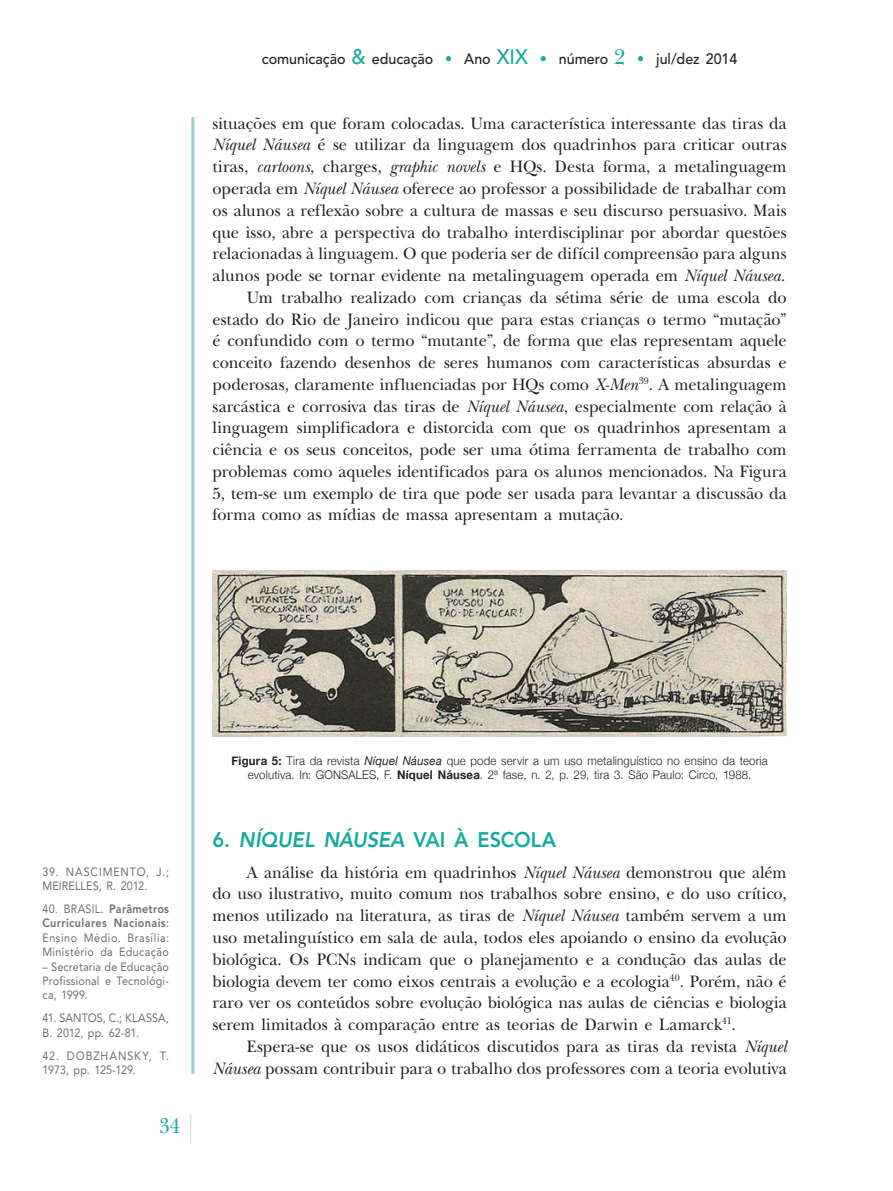
<style>
.page{position:relative;width:893px;height:1191px;background:#fff}
.page>*{position:absolute;margin:0;border:0;box-sizing:border-box;transform-origin:0 0}
.t1{font:22.5px "New Baskerville Std";color:#15a9a1;scale:.9 1}
.t2{font:italic 800 21px "Avenir LT Std";color:#15a9a1;scale:.95 1}
.t3{font:800 21px "Avenir LT Std";color:#15a9a1;scale:.95 1}
.t4{font:17.25px/21.8px "New Baskerville Std";letter-spacing:.005em;color:#231f20;text-align:justify;scale:.95 1}
.t5{font:500 15px "Avenir LT Std";color:#231f20;scale:.95 1}
.t6{font:12px/14.4px "Avenir LT Std";letter-spacing:.02em;color:#6c6d70;text-align:justify;scale:.9 1}
.t7{font:300 12px/14.4px "Helvetica Neue";letter-spacing:.015em;color:#231f20;text-align:center;scale:.95 1}
.s1{font-size:21px;color:#15a9a1}
.s2{color:#15a9a1}
.s3{font-family:"New Baskerville Std";font-weight:400;font-size:22.5px;color:#15a9a1}
.s4{font-style:italic}
.s5{font-weight:800}
.s6{font-weight:700}
.s7{font-weight:400;font-style:italic}
.s8{font-style:normal}
</style>
<div class="page">
<hr style="left:191px;top:117px;width:3px;height:957px;background:#98cdcb">
<hr style="left:190px;top:1113px;width:1px;height:30px;background:#d4e9e7">
<img style="left:213px;top:570px;width:574px;height:167px">
<p class="t5" style="left:262px;top:50px;width:502px">comunicação <span class="s1">&amp;</span> educação <span class="s2">•</span> Ano <span class="s1">XIX</span> <span class="s2">•</span> número <span class="s3">2</span> <span class="s2">•</span> jul/dez 2014</p>
<p class="t4" style="left:213px;top:112px;width:606px">situações em que foram colocadas. Uma característica interessante das tiras da</p>
<p class="t4" style="left:213px;top:134px;width:606px"><span class="s4">Níquel Náusea</span> é se utilizar da linguagem dos quadrinhos para criticar outras</p>
<p class="t4" style="left:213px;top:156px;width:606px">tiras, <span class="s4">cartoons</span>, charges, <span class="s4">graphic novels</span> e HQs. Desta forma, a metalinguagem</p>
<p class="t4" style="left:213px;top:178px;width:606px">operada em <span class="s4">Níquel Náusea</span> oferece ao professor a possibilidade de trabalhar com</p>
<p class="t4" style="left:213px;top:199px;width:606px">os alunos a reflexão sobre a cultura de massas e seu discurso persuasivo. Mais</p>
<p class="t4" style="left:213px;top:221px;width:606px">que isso, abre a perspectiva do trabalho interdisciplinar por abordar questões</p>
<p class="t4" style="left:213px;top:243px;width:606px">relacionadas à linguagem. O que poderia ser de difícil compreensão para alguns</p>
<p class="t4" style="left:213px;top:265px;width:604px">alunos pode se tornar evidente na metalinguagem operada em <span class="s4">Níquel Náusea</span>.</p>
<p class="t4" style="left:247px;top:286px;width:570px">Um trabalho realizado com crianças da sétima série de uma escola do</p>
<p class="t4" style="left:213px;top:308px;width:606px">estado do Rio de Janeiro indicou que para estas crianças o termo “mutação”</p>
<p class="t4" style="left:213px;top:330px;width:606px">é confundido com o termo “mutante”, de forma que elas representam aquele</p>
<p class="t4" style="left:213px;top:352px;width:606px">conceito fazendo desenhos de seres humanos com características absurdas e</p>
<p class="t4" style="left:213px;top:373px;width:606px">poderosas, claramente influenciadas por HQs como <span class="s4">X-Men</span><sup>39</sup>. A metalinguagem</p>
<p class="t4" style="left:213px;top:395px;width:606px">sarcástica e corrosiva das tiras de <span class="s4">Níquel Náusea</span>, especialmente com relação à</p>
<p class="t4" style="left:213px;top:417px;width:606px">linguagem simplificadora e distorcida com que os quadrinhos apresentam a</p>
<p class="t4" style="left:213px;top:439px;width:606px">ciência e os seus conceitos, pode ser uma ótima ferramenta de trabalho com</p>
<p class="t4" style="left:213px;top:460px;width:606px">problemas como aqueles identificados para os alunos mencionados. Na Figura</p>
<p class="t4" style="left:213px;top:482px;width:606px">5, tem-se um exemplo de tira que pode ser usada para levantar a discussão da</p>
<p class="t4" style="left:213px;top:504px;width:434px">forma como as mídias de massa apresentam a mutação.</p>
<p class="t6" style="left:43px;top:864px;width:56px">39. NASCIMENTO</p>
<p class="t6" style="left:146px;top:864px;width:27px">, J.;</p>
<p class="t6" style="left:43px;top:878px;width:8px">MEIRELLES</p>
<p class="t6" style="left:99px;top:878px;width:55px">, R. 2012.</p>
<p class="t6" style="left:43px;top:901px;width:142px">40. BRASIL. <span class="s5">Parâmetros Curriculares Nacionais</span>:<br>Ensino M édio. Brasília:<br>M inistério da Educação</p>
<p class="t6" style="left:42px;top:959px;width:142px">– Secretaria de Educação Profissional e Tecnológi&shy;ca, 1999.</p>
<p class="t6" style="left:43px;top:1011px;width:43px">41. SANTOS</p>
<p class="t6" style="left:43px;top:1011px;width:142px;text-indent:60px">, C.; KLASSA,<br>B. 2012, pp. 62-81.</p>
<p class="t6" style="left:43px;top:1048px;width:142px">42. DO BZHANS KY, T.<br>1973, pp. 125-129.</p>
<h1 class="t1" style="left:159px;top:1112px;width:25px">34</h1>
<p class="t7" style="left:232px;top:752px;width:566px"><span class="s6">Figura 5:</span> Tira da revista <span class="s7">Níquel Náusea</span> que pode servir a um uso metalinguístico no ensino da teoria evolutiva. In: GONSALES, F. <span class="s6">Níquel Náusea</span>. 2ª fase, n. 2, p. 29, tira 3. São Paulo: Circo, 1988.</p>
<p class="t2" style="left:213px;top:827px;width:58px"><span class="s8">6.</span> NÍQUEL</p>
<p class="t2" style="left:323px;top:827px;width:32px">NÁUSEA</p>
<p class="t3" style="left:413px;top:827px;width:12px">vai</p>
<p class="t3" style="left:454px;top:827px;width:40px">à escola</p>
<p class="t4" style="left:213px;top:861px;width:606px;text-indent:34px">A análise da história em quadrinhos <span class="s4">Níquel Náusea</span> demonstrou que além do uso ilustrativo, muito comum nos trabalhos sobre ensino, e do uso crítico, menos utilizado na literatura, as tiras de <span class="s4">Níquel Náusea</span> também servem a um uso metalinguístico em sala de aula, todos eles apoiando o ensino da evolução biológica. Os PCNs indicam que o planejamento e a condução das aulas de biologia devem ter como eixos centrais a evolução e a ecologia<sup>40</sup>. Porém, não é raro ver os conteúdos sobre evolução biológica nas aulas de ciências e biologia serem limitados à comparação entre as teorias de Darwin e Lamarck<sup>41</sup>.</p>
<p class="t4" style="left:213px;top:1035px;width:606px;text-align:right">Espera-se que os usos didáticos discutidos para as tiras da revista <span class="s4">Níquel<br>Náusea</span> possam contribuir para o trabalho dos professores com a teoria evolutiva</p>
</div>
